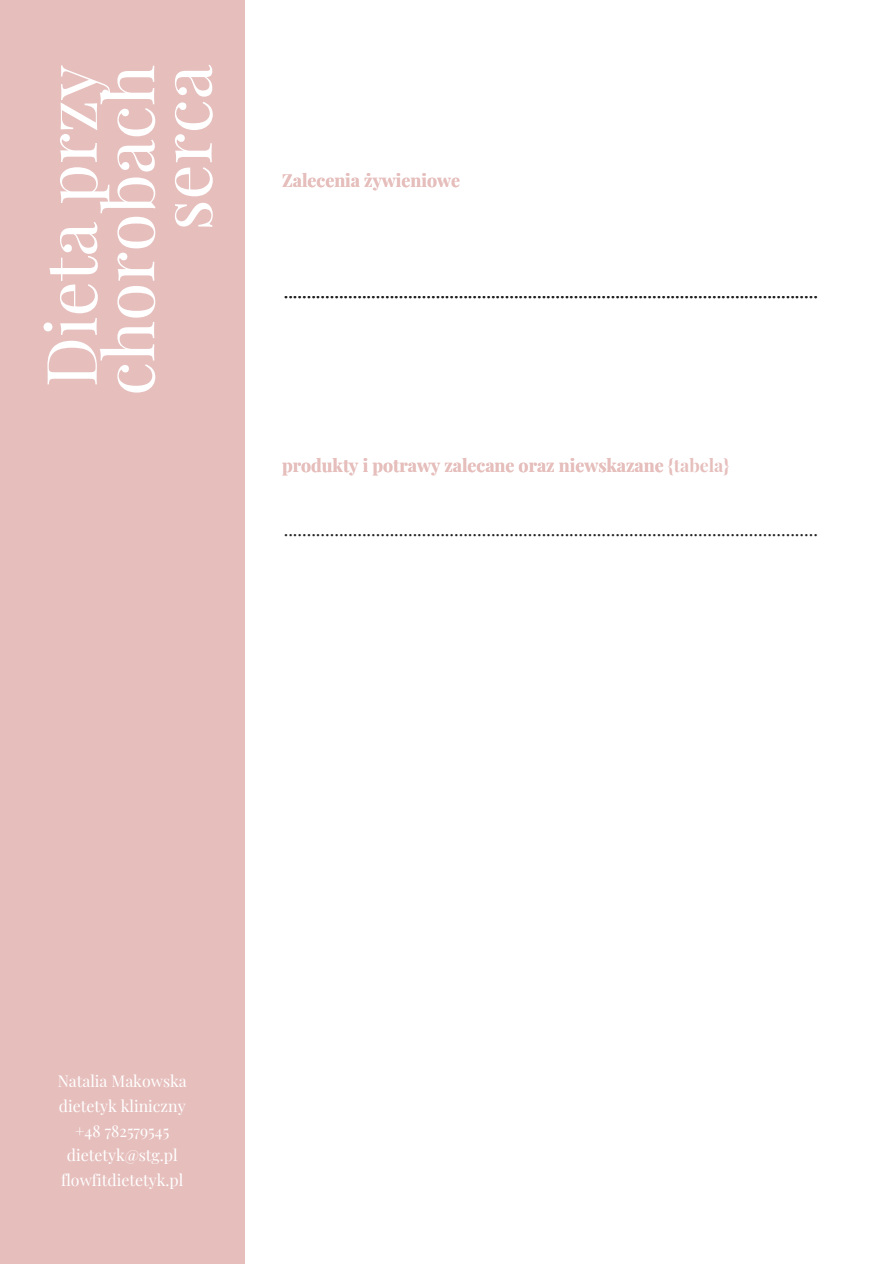
<style>
.page{position:relative;width:894px;height:1264px;background:#fff}
.page>*{position:absolute;margin:0;border:0;box-sizing:border-box;transform-origin:0 0}
.t1{font:69.75px/57.4px "Playfair Display";color:#fff;text-align:right}
.t2{font:18.3px "Playfair Display";color:#222}
.t3{font:700 17.85px "Playfair Display";color:#e6bfbd}
.t4{font:15.9px/24.8px "Playfair Display";color:#fff;text-align:center}
</style>
<div class="page">
<div style="left:0;top:0;width:245px;height:1263px;background:#e6bfbd"></div>
<p class="t1" style="left:39px;top:396px;width:333px;rotate:-90deg">Dieta przy chorobach serca</p>
<p class="t3" style="left:282px;top:168px;width:179px">Zalecenia żywieniowe</p>
<p class="t2" style="left:284px;top:278px;width:535px">....................................................................................................................</p>
<p class="t3" style="left:282px;top:452px;width:448px">produkty i potrawy zalecane oraz niewskazane {tabela}</p>
<p class="t2" style="left:284px;top:516px;width:535px">....................................................................................................................</p>
<p class="t4" style="left:58px;top:1068px;width:131px">Natalia Makowska</p>
<p class="t4" style="left:59px;top:1092px;width:128px">dietetyk kliniczny</p>
<p class="t4" style="left:67px;top:1117px;width:112px">+48 782579545 dietetyk@stg.pl</p>
<p class="t4" style="left:61px;top:1167px;width:124px">flowfitdietetyk.pl</p>
</div>
